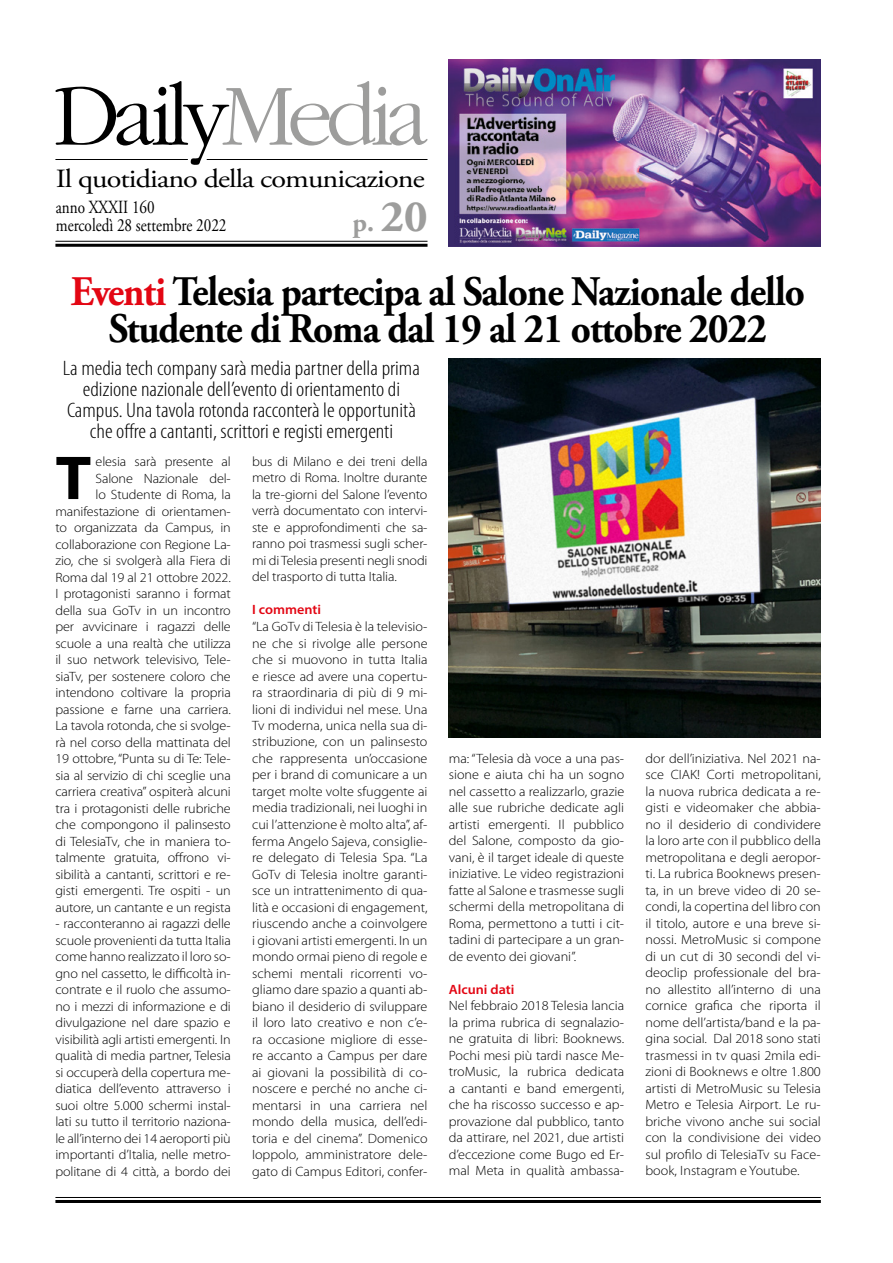
<style>
.page{position:relative;width:893px;height:1263px;background:#fff}
.page>*{position:absolute;margin:0;border:0;box-sizing:border-box;transform-origin:0 0}
.t1{font:700 62.4px "Myriad Pro";color:#000;scale:1.05 1}
.t2{font:700 42px/37.5px "Adobe Garamond Pro";letter-spacing:-.025em;color:#000;text-align:center;scale:.93 1}
.t3{font:700 27px "Adobe Garamond Pro";color:#9d9d9c}
.t4{font:26.25px "Adobe Garamond Pro";letter-spacing:-.03em;color:#000;scale:1.15 1}
.t5{font:300 condensed 21px/21px "Myriad Pro";color:#000;text-align:center;scale:1.1 1}
.t6{font:18.6px/18px "Adobe Garamond Pro";color:#000;scale:.82 1}
.t7{font:300 13.5px/16.5px "Myriad Pro";letter-spacing:-.01em;color:#000;text-align:justify;scale:1.05 1}
.t8{font:600 13.5px "Myriad Pro";color:#e30613;scale:1.05 1}
.s1{font-size:45px}
.s2{color:#e30613}
</style>
<div class="page">
<hr style="left:55px;top:241px;width:372px;height:1px;background:#000">
<hr style="left:55px;top:244px;width:372px;height:3px;background:#000">
<svg style="left:55px;top:81px;width:372px;height:84px"></svg>
<hr style="left:55px;top:159px;width:133px;height:1px;background:#000">
<hr style="left:207px;top:159px;width:220px;height:1px;background:#000">
<hr style="left:55px;top:1200px;width:766px;height:3px;background:#000">
<hr style="left:55px;top:1197px;width:766px;height:1px;background:#000">
<img style="left:449px;top:60px;width:372px;height:187px">
<img style="left:449px;top:359px;width:372px;height:378px">
<h3 class="t4" style="left:56px;top:163px;width:322px">Il quotidiano della comunicazione</h3>
<h3 class="t6" style="left:56px;top:199px;width:210px">anno XXXII 160<br>mercoledì 28 settembre 2022</h3>
<h3 class="t3" style="left:353px;top:206px;width:76px">p. <span class="s1">20</span></h3>
<h2 class="t2" style="left:71px;top:274px;width:791px"><span class="s2">Eventi</span> Telesia partecipa al Salone Nazionale dello<br>Studente di Roma dal 19 al 21 ottobre 2022</h2>
<h3 class="t5" style="left:63px;top:358px;width:326px">La media tech company sarà media partner della prima edizione nazionale dell’evento di orientamento di Campus. Una tavola rotonda racconterà le opportunità che offre a cantanti, scrittori e registi emergenti</h3>
<p class="t7" style="left:55px;top:453px;width:169px;text-align:right">elesia sarà presente al<br>Salone Nazionale del-<br>lo Studente di Roma, la manifestazione di orientamen&shy;to organizzata da Campus, in collaborazione con Regione La&shy;zio, che si svolgerà alla Fiera di<br>Roma dal 19 al 21 ottobre 2022.<br>I protagonisti saranno i format della sua GoTv in un incontro per avvicinare i ragazzi delle scuole a una realtà che utilizza il suo network televisivo, Tele&shy;siaTv, per sostenere coloro che intendono coltivare la propria passione e farne una carriera.<br>La tavola rotonda, che si svolge&shy;rà nel corso della mattinata del<br>19 ottobre, “Punta su di Te: Tele&shy;sia al servizio di chi sceglie una carriera creativa” ospiterà alcuni tra i protagonisti delle rubriche che compongono il palinsesto di TelesiaTv, che in maniera to&shy;talmente gratuita, offrono vi&shy;sibilità a cantanti, scrittori e re&shy;gisti emergenti. Tre ospiti - un autore, un cantante e un regista</p>
<p class="t7" style="left:55px;top:915px;width:169px">- racconteranno ai ragazzi delle scuole provenienti da tutta Italia come hanno realizzato il loro so&shy;gno nel cassetto, le difficoltà in&shy;contrate e il ruolo che assumo&shy;no i mezzi di informazione e di divulgazione nel dare spazio e visibilità agli artisti emergenti. In qualità di media partner, Telesia si occuperà della copertura me&shy;diatica dell’evento attraverso i suoi oltre 5.000 schermi instal&shy;lati su tutto il territorio naziona&shy;le all’interno dei 14 aeroporti più importanti d’Italia, nelle metro&shy;politane di 4 città, a bordo dei</p>
<h1 class="t1" style="left:55px;top:443px;width:36px">T</h1>
<p class="t7" style="left:252px;top:453px;width:169px">bus di Milano e dei treni della metro di Roma. Inoltre durante la tre-giorni del Salone l’evento verrà documentato con intervi&shy;ste e approfondimenti che sa&shy;ranno poi trasmessi sugli scher&shy;mi di Telesia presenti negli snodi del trasporto di tutta Italia.</p>
<p class="t8" style="left:252px;top:601px;width:67px">I commenti</p>
<p class="t7" style="left:252px;top:618px;width:169px">“La GoTv di Telesia è la televisio&shy;ne che si rivolge alle persone che si muovono in tutta Italia e riesce ad avere una copertu&shy;ra straordinaria di più di 9 mi&shy;lioni di individui nel mese. Una Tv moderna, unica nella sua di&shy;stribuzione, con un palinsesto che rappresenta un’occasione per i brand di comunicare a un target molte volte sfuggente ai media tradizionali, nei luoghi in cui l’attenzione è molto alta”, af&shy;ferma Angelo Sajeva, consiglie&shy;re delegato di Telesia Spa. “La GoTv di Telesia inoltre garanti&shy;sce un intrattenimento di qua&shy;lità e occasioni di engagement, riuscendo anche a coinvolgere i giovani artisti emergenti. In un mondo ormai pieno di regole e schemi mentali ricorrenti vo&shy;gliamo dare spazio a quanti ab&shy;biano il desiderio di sviluppare il loro lato creativo e non c’e&shy;ra occasione migliore di esse&shy;re accanto a Campus per dare ai giovani la possibilità di co&shy;noscere e perché no anche ci&shy;mentarsi in una carriera nel mondo della musica, dell’edi&shy;toria e del cinema”. Domenico Ioppolo, amministratore dele&shy;gato di Campus Editori, confer-</p>
<p class="t7" style="left:449px;top:750px;width:169px">ma: “Telesia dà voce a una pas&shy;sione e aiuta chi ha un sogno nel cassetto a realizzarlo, grazie alle sue rubriche dedicate agli artisti emergenti. Il pubblico del Salone, composto da gio&shy;vani, è il target ideale di queste iniziative. Le video registrazioni fatte al Salone e trasmesse sugli schermi della metropolitana di Roma, permettono a tutti i cit&shy;tadini di partecipare a un gran&shy;de evento dei giovani”.</p>
<p class="t8" style="left:449px;top:981px;width:64px">Alcuni dati</p>
<p class="t7" style="left:449px;top:998px;width:169px">Nel febbraio 2018 Telesia lancia la prima rubrica di segnalazio&shy;ne gratuita di libri: Booknews.<br>Pochi mesi più tardi nasce Me&shy;troMusic, la rubrica dedicata a cantanti e band emergenti, che ha riscosso successo e ap&shy;provazione dal pubblico, tanto da attirare, nel 2021, due artisti d’eccezione come Bugo ed Er&shy;mal Meta in qualità ambassa-</p>
<p class="t7" style="left:645px;top:750px;width:169px">dor dell’iniziativa. Nel 2021 na&shy;sce CIAK! Corti metropolitani, la nuova rubrica dedicata a re&shy;gisti e videomaker che abbia&shy;no il desiderio di condividere la loro arte con il pubblico della metropolitana e degli aeropor&shy;ti. La rubrica Booknews presen&shy;ta, in un breve video di 20 se&shy;condi, la copertina del libro con il titolo, autore e una breve si&shy;nossi. MetroMusic si compone di un cut di 30 secondi del vi&shy;deoclip professionale del bra&shy;no allestito all’interno di una cornice grafica che riporta il nome dell’artista/band e la pa&shy;gina social. Dal 2018 sono stati trasmessi in tv quasi 2mila edi&shy;zioni di Booknews e oltre 1.800 artisti di MetroMusic su Telesia Metro e Telesia Airport. Le ru&shy;briche vivono anche sui social con la condivisione dei video sul profilo di TelesiaTv su Face&shy;book, Instagram e Youtube.</p>
</div>
